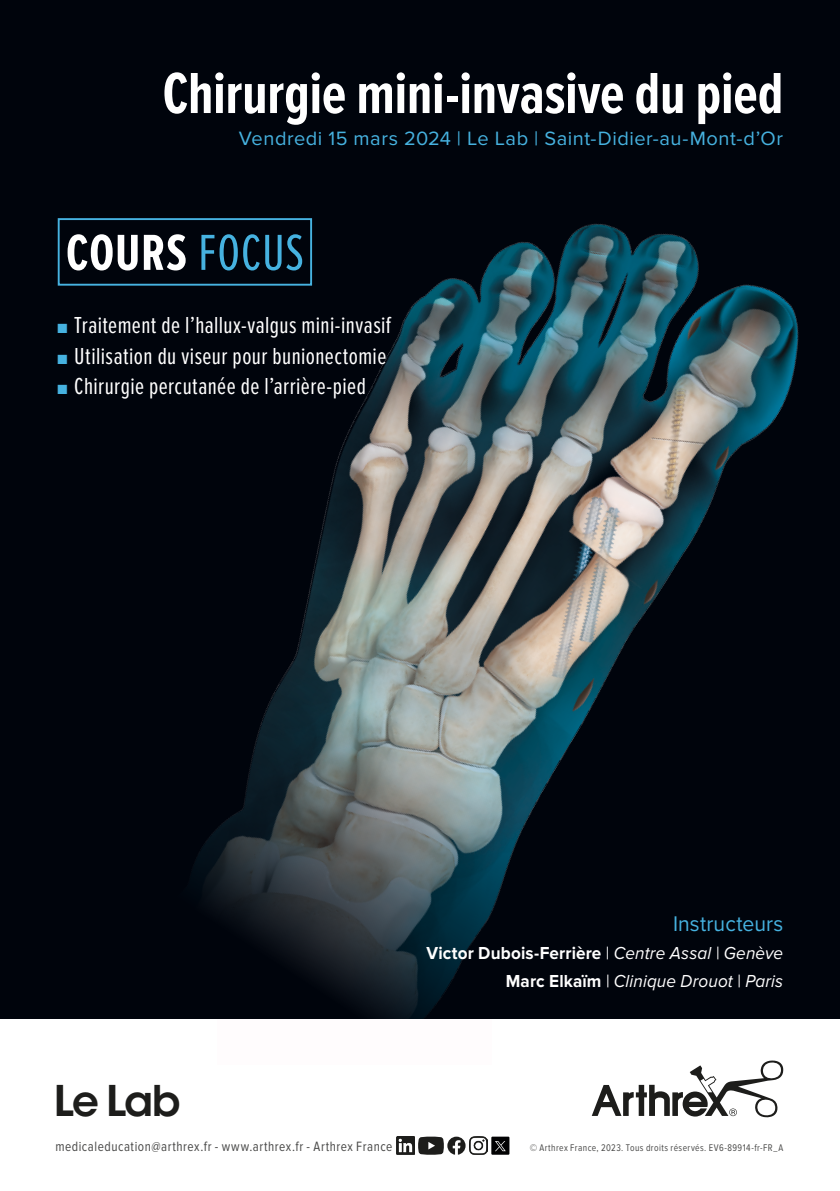
<style>
.page{position:relative;width:840px;height:1191px;background:#fff}
.page>*{position:absolute;margin:0;border:0;box-sizing:border-box;transform-origin:0 0}
._01_Cover_headline{font:700 60px "Proxima Nova Ex Cn";color:#fff}
._02_Cover_subline{font:700 52.4px "Proxima Nova Ex Cn";letter-spacing:.015em;color:#fff}
.t1{font:600 42px "ITC Avant Garde Std";color:#1d1d1b}
.t2{font:24px "Proxima Nova Ex Cn";letter-spacing:.015em;color:#fff}
._07_Running_Text{font:22px "Proxima Nova";letter-spacing:.005em;color:#46b2e0;scale:.96 1}
._01_Cover_headline-2{font:20px "Proxima Nova";letter-spacing:.025em;color:#46b2e0}
._07_Running_Text-2{font:700 18px "Proxima Nova";letter-spacing:.01em;color:#fff;scale:.95 1}
._07_Running_Text-3{font:italic 18px "Proxima Nova";letter-spacing:.01em;color:#fff;scale:.95 1}
.t3{font:14px "Proxima Nova Cond";letter-spacing:.04em;color:#4b4b4a;scale:.95 1}
.t4{font:10px "Proxima Nova Cond";letter-spacing:.045em;color:#4b4b4a;scale:.95 1}
.s1{font-weight:400;color:#46b2e0}
.s2{font-weight:700;font-size:16px;color:#46b2e0}
.s3{font-weight:400}
.s4{font-weight:400;font-style:italic}
.s5{font-weight:700;font-style:normal}
</style>
<div class="page">
<img style="left:0;top:0;width:839px;height:1155px">
<div style="left:217px;top:1019px;width:274px;height:45px;background:#fffcfd"></div>
<div style="left:59px;top:219px;width:252px;height:66px;background:#00040c"></div>
<div style="left:58px;top:218px;width:254px;height:68px;border:2px solid #46b2e0"></div>
<p class="_01_Cover_headline" style="left:162px;top:60px;width:621px">Chirurgie mini-invasive du pied</p>
<p class="_01_Cover_headline-2" style="left:239px;top:127px;width:545px">Vendredi 15 mars 2024 | Le Lab | Saint-Didier-au-Mont-d’Or</p>
<p class="_02_Cover_subline" style="left:66px;top:223px;width:239px">COURS <span class="s1">FOCUS</span></p>
<p class="t2" style="left:57px;top:312px;width:335px"><span class="s2">■</span> Traitement de l’hallux-valgus mini-invasif</p>
<p class="t2" style="left:57px;top:342px;width:330px"><span class="s2">■</span> Utilisation du viseur pour bunionectomie</p>
<p class="t2" style="left:57px;top:373px;width:310px"><span class="s2">■</span> Chirurgie percutanée de l’arrière-pied</p>
<p class="_07_Running_Text" style="left:672px;top:911px;width:116px">Instructeurs</p>
<p class="_07_Running_Text-2" style="left:426px;top:942px;width:377px">Victor Dubois-Ferrière <span class="s3">|</span> <span class="s4">Centre Assal | Genève</span></p>
<p class="_07_Running_Text-3" style="left:505px;top:970px;width:293px"><span class="s5">Marc Elkaïm</span> | Clinique Drouot | Paris</p>
<h3 class="t1" style="left:54px;top:1073px;width:128px">Le Lab</h3>
<p class="t3" style="left:55px;top:1138px;width:356px">medicaleducation@arthrex.fr - www.arthrex.fr - Arthrex France</p>
<p class="t4" style="left:529px;top:1142px;width:268px">© Arthrex France, 2023. Tous droits réservés. EV6-89914-fr-FR_A</p>
</div>
